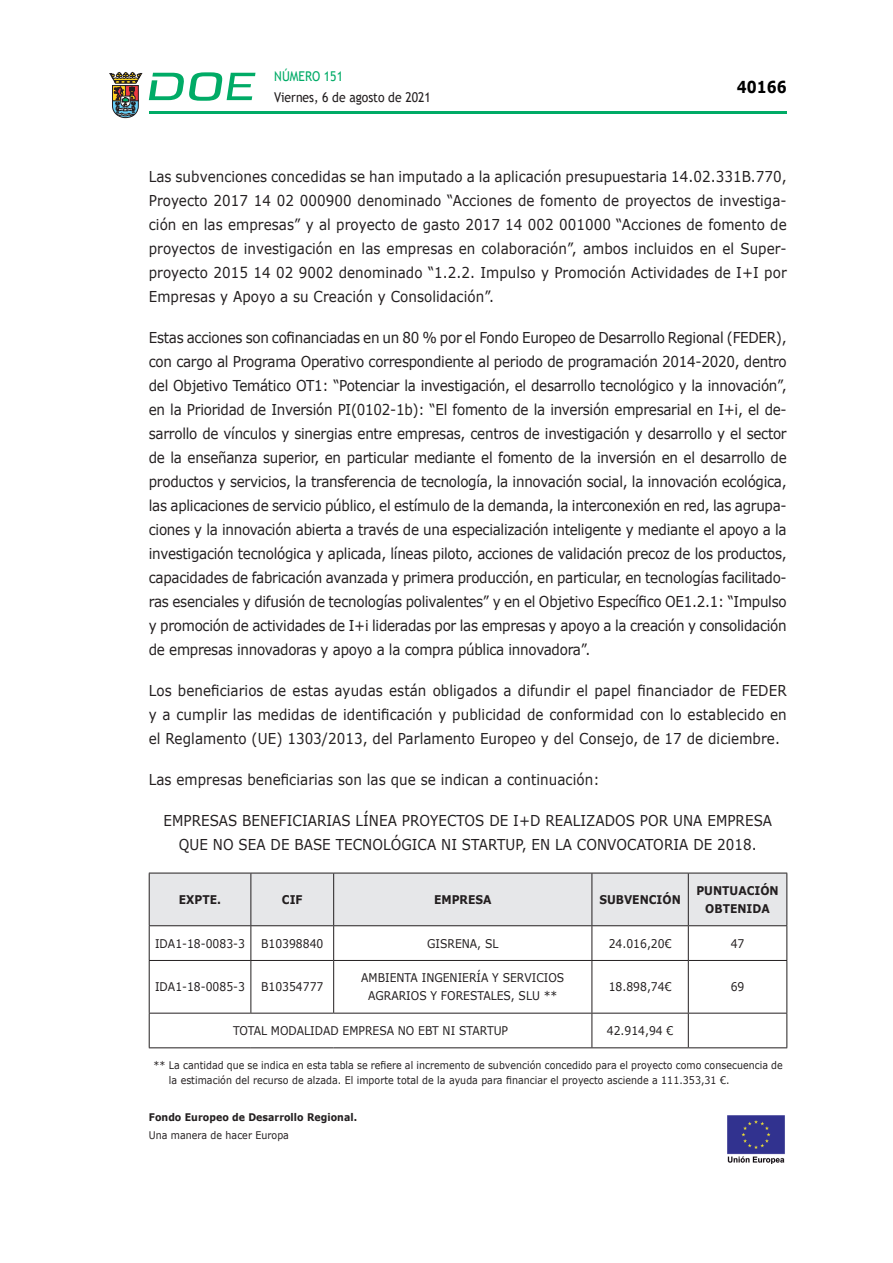
<style>
.page{position:relative;width:893px;height:1263px;background:#fff}
.page>*{position:absolute;margin:0;border:0;box-sizing:border-box;transform-origin:0 0}
.t1{font:700 16.5px "Verdana";color:#000;scale:.85 1}
.CUERPO_DE_TEXTO{font:15px/24px "Verdana";letter-spacing:.005em;color:#231f20;text-align:justify;scale:.9 1}
.t2{font:13.5px "Trebuchet MS";color:#231f20;scale:.9 1}
.t3{font:13.5px "Trebuchet MS";color:#00ab67;scale:.9 1}
.t4{font:12px/18px "Verdana";color:#231f20;text-align:center;scale:.9 1}
.t5{font:700 12px/18px "Verdana";color:#231f20;text-align:center;scale:.9 1}
.CUERPO_DE_TEXTO-2{font:10.5px/15px "Verdana";letter-spacing:.005em;color:#231f20;scale:.9 1}
.CUERPO_DE_TEXTO-3{font:700 10.5px "Verdana";letter-spacing:.005em;color:#231f20;scale:.9 1}
</style>
<div class="page">
<hr style="left:149px;top:111px;width:638px;height:3px;background:#00ab66">
<svg style="left:109px;top:72px;width:33px;height:46px"></svg>
<svg style="left:149px;top:72px;width:106px;height:29px"></svg>
<div style="left:150px;top:874px;width:636px;height:51px;background:#e6e7e9"></div>
<hr style="left:250px;top:873px;width:1px;height:52px;background:#231f20">
<hr style="left:333px;top:873px;width:1px;height:52px;background:#231f20">
<hr style="left:591px;top:873px;width:1px;height:52px;background:#231f20">
<hr style="left:688px;top:873px;width:1px;height:52px;background:#231f20">
<hr style="left:149px;top:926px;width:1px;height:34px;background:#231f20">
<hr style="left:250px;top:926px;width:1px;height:34px;background:#231f20">
<hr style="left:333px;top:926px;width:1px;height:34px;background:#231f20">
<hr style="left:591px;top:926px;width:1px;height:34px;background:#231f20">
<hr style="left:688px;top:926px;width:1px;height:34px;background:#231f20">
<hr style="left:786px;top:926px;width:1px;height:34px;background:#231f20">
<hr style="left:149px;top:960px;width:102px;height:1px;background:#231f20">
<hr style="left:149px;top:961px;width:1px;height:52px;background:#231f20">
<hr style="left:251px;top:960px;width:83px;height:1px;background:#231f20">
<hr style="left:250px;top:961px;width:1px;height:52px;background:#231f20">
<hr style="left:334px;top:960px;width:258px;height:1px;background:#231f20">
<hr style="left:333px;top:961px;width:1px;height:52px;background:#231f20">
<hr style="left:592px;top:960px;width:96px;height:1px;background:#231f20">
<hr style="left:591px;top:961px;width:1px;height:52px;background:#231f20">
<hr style="left:688px;top:960px;width:99px;height:1px;background:#231f20">
<hr style="left:688px;top:961px;width:1px;height:52px;background:#231f20">
<hr style="left:786px;top:961px;width:1px;height:52px;background:#231f20">
<hr style="left:149px;top:1013px;width:102px;height:1px;background:#231f20">
<hr style="left:149px;top:1013px;width:1px;height:34px;background:#231f20">
<hr style="left:251px;top:1013px;width:83px;height:1px;background:#231f20">
<hr style="left:334px;top:1013px;width:258px;height:1px;background:#231f20">
<hr style="left:592px;top:1013px;width:96px;height:1px;background:#231f20">
<hr style="left:591px;top:1013px;width:1px;height:34px;background:#231f20">
<hr style="left:688px;top:1013px;width:99px;height:1px;background:#231f20">
<hr style="left:688px;top:1013px;width:1px;height:34px;background:#231f20">
<hr style="left:786px;top:1013px;width:1px;height:34px;background:#231f20">
<hr style="left:149px;top:1047px;width:102px;height:1px;background:#231f20">
<hr style="left:251px;top:1047px;width:83px;height:1px;background:#231f20">
<hr style="left:334px;top:1047px;width:258px;height:1px;background:#231f20">
<hr style="left:592px;top:1047px;width:96px;height:1px;background:#231f20">
<hr style="left:688px;top:1047px;width:99px;height:1px;background:#231f20">
<hr style="left:149px;top:873px;width:102px;height:1px;background:#231f20">
<hr style="left:149px;top:873px;width:1px;height:52px;background:#231f20">
<hr style="left:251px;top:873px;width:83px;height:1px;background:#231f20">
<hr style="left:334px;top:873px;width:258px;height:1px;background:#231f20">
<hr style="left:592px;top:873px;width:96px;height:1px;background:#231f20">
<hr style="left:688px;top:873px;width:99px;height:1px;background:#231f20">
<hr style="left:786px;top:873px;width:1px;height:52px;background:#231f20">
<hr style="left:149px;top:925px;width:102px;height:1px;background:#231f20">
<hr style="left:251px;top:925px;width:83px;height:1px;background:#231f20">
<hr style="left:334px;top:925px;width:258px;height:1px;background:#231f20">
<hr style="left:592px;top:925px;width:96px;height:1px;background:#231f20">
<hr style="left:688px;top:925px;width:99px;height:1px;background:#231f20">
<img style="left:727px;top:1115px;width:58px;height:48px">
<p class="t3" style="left:274px;top:67px;width:78px">NÚMERO 151</p>
<p class="t2" style="left:274px;top:88px;width:175px">Viernes, 6 de agosto de 2021</p>
<p class="t1" style="left:737px;top:75px;width:60px">40166</p>
<p class="CUERPO_DE_TEXTO" style="left:149px;top:164px;width:710px">Las subvenciones concedidas se han imputado a la aplicación presupuestaria 14.02.331B.770, Proyecto 2017 14 02 000900 denominado “Acciones de fomento de proyectos de investiga&shy;ción en las empresas” y al proyecto de gasto 2017 14 002 001000 “Acciones de fomento de proyectos de investigación en las empresas en colaboración”, ambos incluidos en el Super&shy;proyecto 2015 14 02 9002 denominado “1.2.2. Impulso y Promoción Actividades de I+I por Empresas y Apoyo a su Creación y Consolidación”.</p>
<p class="CUERPO_DE_TEXTO" style="left:149px;top:325px;width:710px">Estas acciones son cofinanciadas en un 80 % por el Fondo Europeo de Desarrollo Regional (FEDER), con cargo al Programa Operativo correspondiente al periodo de programación 2014-2020, dentro del Objetivo Temático OT1: “Potenciar la investigación, el desarrollo tecnológico y la innovación”, en la Prioridad de Inversión PI(0102-1b): “El fomento de la inversión empresarial en I+i, el de&shy;sarrollo de vínculos y sinergias entre empresas, centros de investigación y desarrollo y el sector de la enseñanza superior, en particular mediante el fomento de la inversión en el desarrollo de productos y servicios, la transferencia de tecnología, la innovación social, la innovación ecológica, las aplicaciones de servicio público, el estímulo de la demanda, la interconexión en red, las agrupa&shy;ciones y la innovación abierta a través de una especialización inteligente y mediante el apoyo a la investigación tecnológica y aplicada, líneas piloto, acciones de validación precoz de los productos, capacidades de fabricación avanzada y primera producción, en particular, en tecnologías facilitado&shy;ras esenciales y difusión de tecnologías polivalentes” y en el Objetivo Específico OE1.2.1: “Impulso y promoción de actividades de I+i lideradas por las empresas y apoyo a la creación y consolidación de empresas innovadoras y apoyo a la compra pública innovadora”.</p>
<p class="CUERPO_DE_TEXTO" style="left:149px;top:678px;width:710px">Los beneficiarios de estas ayudas están obligados a difundir el papel financiador de FEDER y a cumplir las medidas de identificación y publicidad de conformidad con lo establecido en el Reglamento (UE) 1303/2013, del Parlamento Europeo y del Consejo, de 17 de diciembre.</p>
<p class="CUERPO_DE_TEXTO" style="left:149px;top:767px;width:502px">Las empresas beneficiarias son las que se indican a continuación:</p>
<p class="CUERPO_DE_TEXTO" style="left:163px;top:808px;width:678px;text-align:center">EMPRESAS BENEFICIARIAS LÍNEA PROYECTOS DE I+D REALIZADOS POR UNA EMPRESA<br>QUE NO SEA DE BASE TECNOLÓGICA NI STARTUP, EN LA CONVOCATORIA DE 2018.</p>
<p class="t5" style="left:179px;top:890px;width:48px">EXPTE.</p>
<p class="t5" style="left:282px;top:890px;width:25px">CIF</p>
<p class="t5" style="left:434px;top:890px;width:65px">EMPRESA</p>
<p class="t5" style="left:599px;top:890px;width:92px">SUBVENCIÓN</p>
<p class="t5" style="left:696px;top:881px;width:93px">PUNTUACIÓN<br>OBTENIDA</p>
<p class="t4" style="left:155px;top:934px;width:101px">IDA1-18-0083-3</p>
<p class="t4" style="left:261px;top:934px;width:71px">B10398840</p>
<p class="t4" style="left:427px;top:934px;width:81px">GISRENA, SL</p>
<p class="t4" style="left:609px;top:934px;width:71px">24.016,20€</p>
<p class="t4" style="left:731px;top:934px;width:17px">47</p>
<p class="t4" style="left:155px;top:978px;width:101px">IDA1-18-0085-3</p>
<p class="t4" style="left:261px;top:978px;width:71px">B10354777</p>
<p class="t4" style="left:361px;top:969px;width:227px">AMBIENTA INGENIERÍA Y SERVICIOS<br>AGRARIOS Y FORESTALES, SLU **</p>
<p class="t4" style="left:609px;top:978px;width:71px">18.898,74€</p>
<p class="t4" style="left:731px;top:978px;width:17px">69</p>
<p class="t4" style="left:233px;top:1021px;width:307px">TOTAL MODALIDAD EMPRESA NO EBT NI STARTUP</p>
<p class="t4" style="left:607px;top:1021px;width:76px">42.914,94 €</p>
<p class="CUERPO_DE_TEXTO-2" style="left:169px;top:1057px;width:683px;text-indent:-15px">** La cantidad que se indica en esta tabla se refiere al incremento de subvención concedido para el proyecto como consecuencia de la estimación del recurso de alzada. El importe total de la ayuda para financiar el proyecto asciende a 111.353,31 €.</p>
<p class="CUERPO_DE_TEXTO-3" style="left:149px;top:1110px;width:233px">Fondo Europeo de Desarrollo Regional.</p>
<p class="CUERPO_DE_TEXTO-2" style="left:149px;top:1128px;width:157px">Una manera de hacer Europa</p>
</div>
